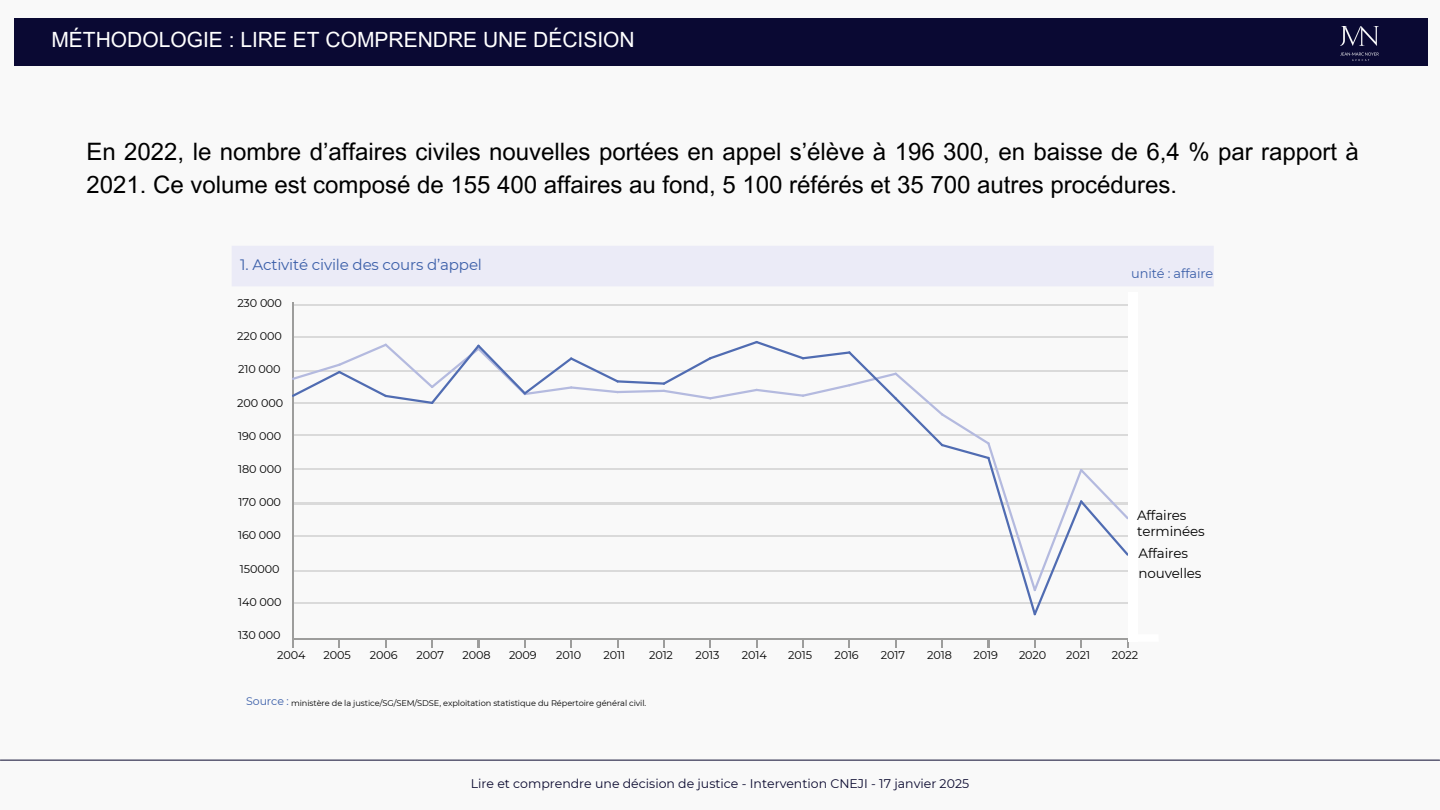
<style>
.page{position:relative;width:1440px;height:810px;background:#f9f9f9}
.page>*{position:absolute;margin:0;border:0;box-sizing:border-box;transform-origin:0 0}
.t1{font:24px/33px "Arial MT Pro";color:#000}
.t2{font:21px "Arial MT Pro";color:#fff}
.t3{font:15.1px "Montserrat";letter-spacing:-.01em;color:#3b5fa9}
.t4{font:13.5px/16.1px "Montserrat";letter-spacing:-.01em;color:#000}
.t5{font:12.9px "Montserrat";letter-spacing:-.01em;color:#3b5fa9}
.t6{font:12.5px "Montserrat";color:#09082e}
.t7{font:11.2px "Montserrat";letter-spacing:-.01em;color:#000}
.t8{font:11px "Montserrat";letter-spacing:-.01em;color:#3b5fa9}
.t9{font:8.2px "Montserrat";letter-spacing:-.01em;color:#000}
</style>
<div class="page">
<div style="left:14px;top:18px;width:1413px;height:48px;background:#0a0933"></div>
<img style="left:1340px;top:26px;width:38px;height:34px">
<hr style="left:0;top:760px;width:1440px;height:1px;background:#09082e">
<div style="left:232px;top:246px;width:982px;height:40px;background:#ebebf7"></div>
<hr style="left:293px;top:304px;width:841px;height:2px;background:#dadada">
<hr style="left:293px;top:337px;width:841px;height:1px;background:#dadada">
<hr style="left:293px;top:638px;width:858px;height:1px;background:#9d9d9c">
<svg style="left:292px;top:639px;width:2px;height:9px"></svg>
<svg style="left:802px;top:639px;width:2px;height:9px"></svg>
<hr style="left:292px;top:302px;width:1px;height:337px;background:#9d9d9c">
<svg style="left:292px;top:341px;width:836px;height:274px"></svg>
<div style="left:1128px;top:292px;width:9px;height:350px;background:#fff"></div>
<div style="left:1135px;top:634px;width:24px;height:8px;background:#fff"></div>
<h2 class="t2" style="left:51px;top:32px;width:585px">MÉTHODOLOGIE : LIRE ET COMPRENDRE UNE DÉCISION</h2>
<p class="t1" style="left:86px;top:138px;width:1274px">En 2022, le nombre d’affaires civiles nouvelles portées en appel s’élève à 196 300, en baisse de 6,4 % par rapport à<br>2021. Ce volume est composé de 155 400 affaires au fond, 5 100 référés et 35 700 autres procédures.</p>
<p class="t3" style="left:240px;top:256px;width:243px">1. Activité civile des cours d’appel</p>
<h3 class="t5" style="left:1131px;top:265px;width:84px">unité : affaire</h3>
<h5 class="t7" style="left:237px;top:296px;width:46px">230 000</h5>
<h5 class="t7" style="left:237px;top:329px;width:46px">220 000</h5>
<h5 class="t7" style="left:238px;top:363px;width:44px">210 000</h5>
<h5 class="t7" style="left:237px;top:396px;width:48px">200 000</h5>
<h5 class="t7" style="left:238px;top:429px;width:45px">190 000</h5>
<h5 class="t7" style="left:238px;top:462px;width:45px">180 000</h5>
<h5 class="t7" style="left:238px;top:495px;width:44px">170 000</h5>
<h5 class="t7" style="left:238px;top:529px;width:44px">160 000</h5>
<h5 class="t7" style="left:240px;top:562px;width:41px">150000</h5>
<h5 class="t7" style="left:238px;top:595px;width:45px">140 000</h5>
<h5 class="t7" style="left:238px;top:628px;width:44px">130 000</h5>
<h4 class="t7" style="left:277px;top:648px;width:30px">2004</h4>
<h4 class="t7" style="left:324px;top:649px;width:29px">2005</h4>
<h4 class="t7" style="left:370px;top:649px;width:29px">2006</h4>
<h5 class="t7" style="left:417px;top:649px;width:29px">2007</h5>
<h5 class="t7" style="left:463px;top:649px;width:30px">2008</h5>
<h5 class="t7" style="left:509px;top:649px;width:29px">2009</h5>
<h5 class="t7" style="left:556px;top:649px;width:26px">2010</h5>
<h5 class="t7" style="left:604px;top:649px;width:23px">2011</h5>
<h5 class="t7" style="left:649px;top:649px;width:25px">2012</h5>
<h5 class="t7" style="left:696px;top:649px;width:25px">2013</h5>
<h5 class="t7" style="left:742px;top:649px;width:26px">2014</h5>
<h5 class="t7" style="left:788px;top:649px;width:25px">2015</h5>
<h5 class="t7" style="left:834px;top:649px;width:26px">2016</h5>
<h5 class="t7" style="left:881px;top:649px;width:26px">2017</h5>
<h5 class="t7" style="left:927px;top:649px;width:26px">2018</h5>
<h5 class="t7" style="left:974px;top:649px;width:26px">2019</h5>
<h5 class="t7" style="left:1019px;top:649px;width:29px">2020</h5>
<h5 class="t7" style="left:1066px;top:649px;width:25px">2021</h5>
<h5 class="t7" style="left:1112px;top:649px;width:28px">2022</h5>
<h5 class="t4" style="left:1137px;top:507px;width:69px">Affaires terminées</h5>
<h5 class="t4" style="left:1139px;top:544px;width:64px;line-height:19.4px">Affaires nouvelles</h5>
<h5 class="t8" style="left:246px;top:695px;width:44px">Source :</h5>
<h5 class="t9" style="left:291px;top:698px;width:357px">ministère de la justice/SG/SEM/SDSE, exploitation statistique du Répertoire général civil.</h5>
<p class="t6" style="left:471px;top:776px;width:500px">Lire et comprendre une décision de justice - Intervention CNEJI - 17 janvier 2025</p>
</div>
